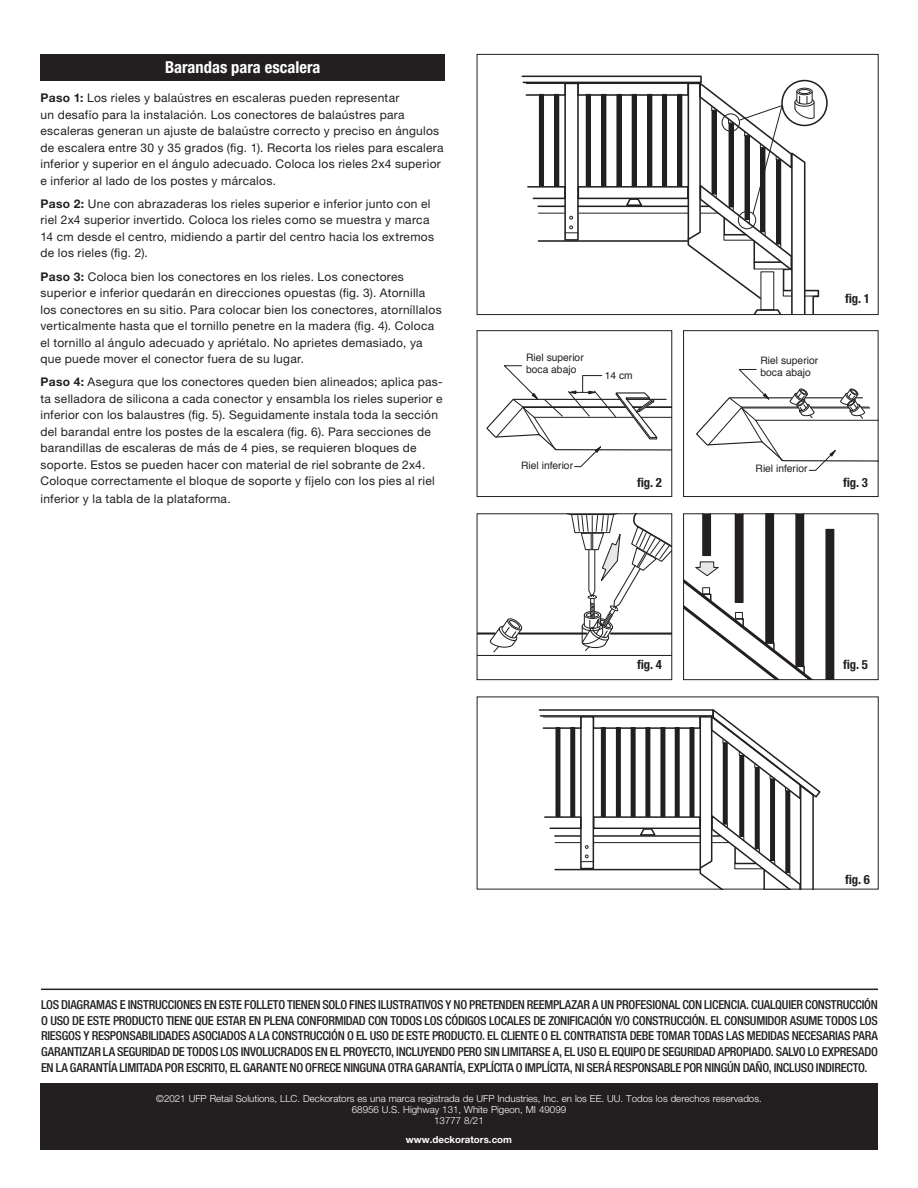
<style>
.page{position:relative;width:918px;height:1188px;background:#fff}
.page>*{position:absolute;margin:0;border:0;box-sizing:border-box;transform-origin:0 0}
.t1{font:700 condensed 16.5px "Helvetica Neue LT Std";color:#fff}
.Figure{font:700 condensed 12.75px "Helvetica Neue LT Std";color:#231f20}
.t2{font:500 condensed 12.3px/15.8px "Helvetica Neue LT Std";letter-spacing:-.02em;color:#231f20;text-align:justify}
.Body_Copy{font:12px/16.5px "Helvetica Neue LT Std";letter-spacing:.025em;color:#231f20}
.t3{font:10.2px/11.4px "Helvetica";color:#231f20}
.Caption_Body{font:300 9.75px/11.2px "Helvetica Neue LT Std";color:#fff;text-align:center}
.Caption_Body-2{font:700 9.75px "Helvetica Neue LT Std";color:#fff}
.s1{font-weight:700}
</style>
<div class="page">
<div style="left:41px;top:1083px;width:837px;height:67px;background:#231f20"></div>
<div style="left:40px;top:54px;width:405px;height:27px;background:#231f20"></div>
<div style="left:781px;top:80px;width:47px;height:46px;border:2px solid #231f20;border-radius:50%"></div>
<svg style="left:521px;top:75px;width:299px;height:238px"></svg>
<div style="left:477px;top:54px;width:402px;height:261px;border:1px solid #231f20"></div>
<svg style="left:486px;top:365px;width:184px;height:102px"></svg>
<div style="left:477px;top:330px;width:195px;height:167px;border:1px solid #231f20"></div>
<svg style="left:696px;top:369px;width:181px;height:102px"></svg>
<div style="left:683px;top:330px;width:196px;height:167px;border:1px solid #231f20"></div>
<svg style="left:479px;top:515px;width:191px;height:141px"></svg>
<div style="left:477px;top:513px;width:195px;height:167px;border:1px solid #231f20"></div>
<svg style="left:685px;top:515px;width:150px;height:163px"></svg>
<div style="left:702px;top:587px;width:8px;height:7px;border:1px solid #231f20"></div>
<div style="left:735px;top:612px;width:8px;height:7px;border:1px solid #231f20"></div>
<div style="left:683px;top:513px;width:196px;height:167px;border:1px solid #231f20"></div>
<svg style="left:538px;top:709px;width:284px;height:181px"></svg>
<hr style="left:41px;top:989px;width:837px;height:1px;background:#231f20">
<p class="t1" style="left:165px;top:57px;width:157px">Barandas para escalera</p>
<p class="Body_Copy" style="left:40px;top:89px;width:405px"><span class="s1">Paso 1:</span> Los rieles y balaústres en escaleras pueden representar<br>un desafío para la instalación. Los conectores de balaústres para escaleras generan un ajuste de balaústre correcto y preciso en ángulos de escalera entre 30 y 35 grados (fig. 1). Recorta los rieles para escalera inferior y superior en el ángulo adecuado. Coloca los rieles 2x4 superior e inferior al lado de los postes y márcalos.</p>
<p class="Body_Copy" style="left:40px;top:195px;width:395px"><span class="s1">Paso 2:</span> Une con abrazaderas los rieles superior e inferior junto con el riel 2x4 superior invertido. Coloca los rieles como se muestra y marca 14 cm desde el centro, midiendo a partir del centro hacia los extremos de los rieles (fig. 2).</p>
<p class="Body_Copy" style="left:40px;top:268px;width:403px"><span class="s1">Paso 3:</span> Coloca bien los conectores en los rieles. Los conectores superior e inferior quedarán en direcciones opuestas (fig. 3). Atornilla los conectores en su sitio. Para colocar bien los conectores, atorníllalos verticalmente hasta que el tornillo penetre en la madera (fig. 4). Coloca el tornillo al ángulo adecuado y apriétalo. No aprietes demasiado, ya que puede mover el conector fuera de su lugar.</p>
<p class="Body_Copy" style="left:40px;top:374px;width:404px"><span class="s1">Paso 4:</span> Asegura que los conectores queden bien alineados; aplica pas&shy;ta selladora de silicona a cada conector y ensambla los rieles superior e inferior con los balaustres (fig. 5). Seguidamente instala toda la sección del barandal entre los postes de la escalera (fig. 6). Para secciones de barandillas de escaleras de más de 4 pies, se requieren bloques de soporte. Estos se pueden hacer con material de riel sobrante de 2x4.<br>Coloque correctamente el bloque de soporte y fíjelo con los pies al riel</p>
<p class="Body_Copy" style="left:40px;top:491px;width:192px">inferior y la tabla de la plataforma.</p>
<p class="t3" style="left:526px;top:352px;width:59px">Riel superior boca abajo</p>
<p class="t3" style="left:605px;top:370px;width:29px">14 cm</p>
<p class="t3" style="left:761px;top:355px;width:59px">Riel superior boca abajo</p>
<p class="Figure" style="left:845px;top:291px;width:26px">fig. 1</p>
<p class="t3" style="left:521px;top:460px;width:53px">Riel inferior</p>
<p class="t3" style="left:756px;top:463px;width:53px">Riel inferior</p>
<p class="Figure" style="left:637px;top:475px;width:26px">fig. 2</p>
<p class="Figure" style="left:843px;top:475px;width:26px">fig. 3</p>
<p class="Figure" style="left:637px;top:657px;width:26px">fig. 4</p>
<p class="Figure" style="left:843px;top:657px;width:26px">fig. 5</p>
<p class="Figure" style="left:845px;top:872px;width:26px">fig. 6</p>
<p class="t2" style="left:41px;top:996px;width:838px">LOS DIAGRAMAS E INSTRUCCIONES EN ESTE FOLLETO TIENEN SOLO FINES ILUSTRATIVOS Y NO PRETENDEN REEMPLAZAR A UN PROFESIONAL CON LICENCIA. CUALQUIER CONSTRUCCIÓN O USO DE ESTE PRODUCTO TIENE QUE ESTAR EN PLENA CONFORMIDAD CON TODOS LOS CÓDIGOS LOCALES DE ZONIFICACIÓN Y/O CONSTRUCCIÓN. EL CONSUMIDOR ASUME TODOS LOS RIESGOS Y RESPONSABILIDADES ASOCIADOS A LA CONSTRUCCIÓN O EL USO DE ESTE PRODUCTO. EL CLIENTE O EL CONTRATISTA DEBE TOMAR TODAS LAS MEDIDAS NECESARIAS PARA GARANTIZAR LA SEGURIDAD DE TODOS LOS INVOLUCRADOS EN EL PROYECTO, INCLUYENDO PERO SIN LIMITARSE A, EL USO EL EQUIPO DE SEGURIDAD APROPIADO. SALVO LO EXPRESADO EN LA GARANTÍA LIMITADA POR ESCRITO, EL GARANTE NO OFRECE NINGUNA OTRA GARANTÍA, EXPLÍCITA O IMPLÍCITA, NI SERÁ RESPONSABLE POR NINGÚN DAÑO, INCLUSO INDIRECTO.</p>
<p class="Caption_Body" style="left:156px;top:1093px;width:607px">©2021 UFP Retail Solutions, LLC. Deckorators es una marca registrada de UFP Industries, Inc. en los EE. UU. Todos los derechos reservados.<br>68956 U.S. Highway 131, White Pigeon, MI 49099<br>13777 8/21</p>
<p class="Caption_Body-2" style="left:406px;top:1133px;width:108px">www.deckorators.com</p>
</div>
